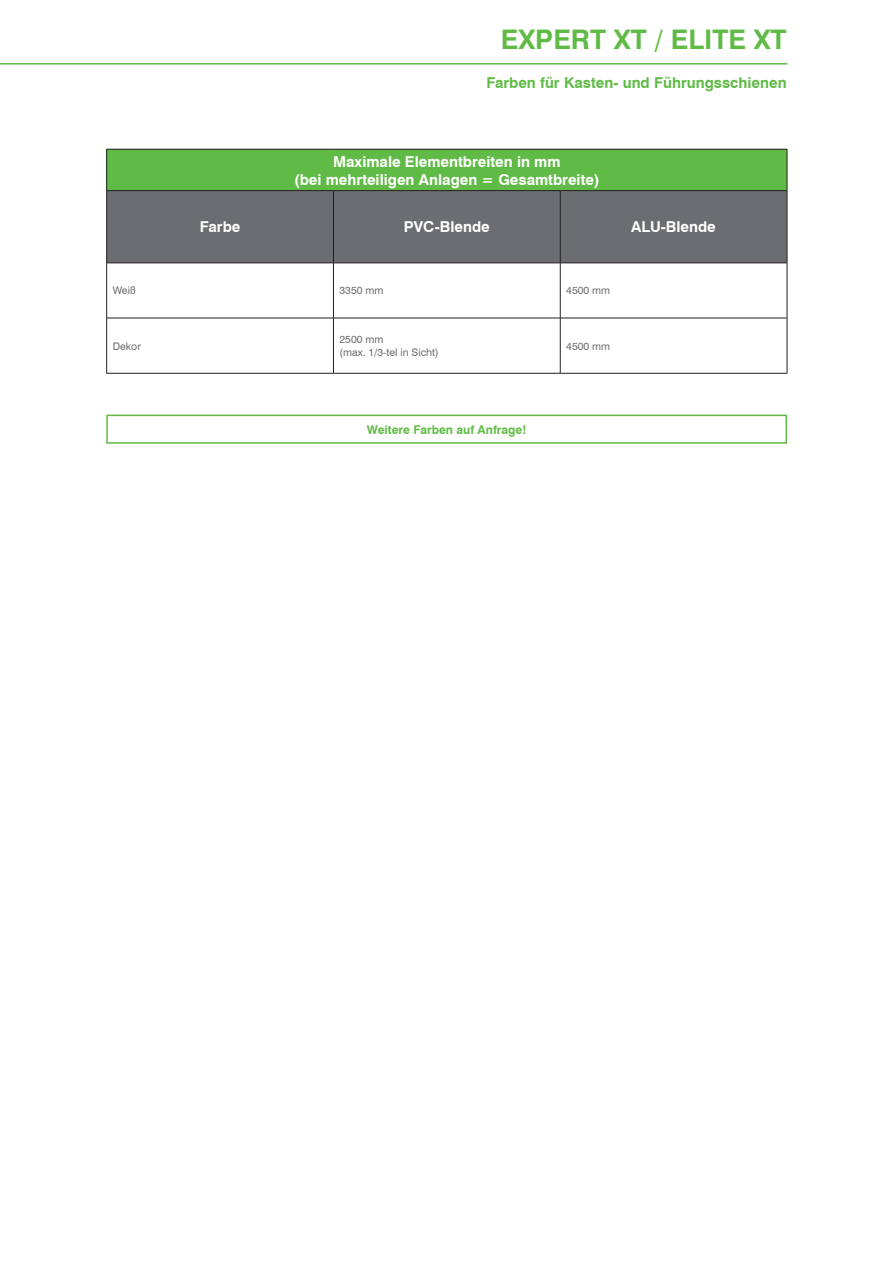
<style>
.page{position:relative;width:893px;height:1263px;background:#fff}
.page>*{position:absolute;margin:0;border:0;box-sizing:border-box;transform-origin:0 0}
.t1{font:700 27px "Swiss 721 BT";color:#60bb46}
.t2{font:700 15px/18px "Swiss 721 BT";color:#fff;text-align:center}
.t3{font:700 15px "Swiss 721 BT";color:#60bb46}
.t4{font:700 12px "Swiss 721 BT";color:#60bb46}
.t5{font:10.5px/12.6px "Swiss 721 BT";color:#6c6d70}
</style>
<div class="page">
<div style="left:107px;top:149px;width:680px;height:42px;background:#60bb46"></div>
<div style="left:107px;top:191px;width:680px;height:72px;background:#6c6d70"></div>
<hr style="left:107px;top:190px;width:226px;height:1px;background:#231f20">
<hr style="left:333px;top:190px;width:227px;height:1px;background:#231f20">
<hr style="left:333px;top:191px;width:1px;height:72px;background:#231f20">
<hr style="left:560px;top:190px;width:227px;height:1px;background:#231f20">
<hr style="left:560px;top:191px;width:1px;height:72px;background:#231f20">
<hr style="left:107px;top:263px;width:226px;height:1px;background:#231f20">
<hr style="left:333px;top:263px;width:227px;height:1px;background:#231f20">
<hr style="left:560px;top:263px;width:227px;height:1px;background:#231f20">
<hr style="left:106px;top:150px;width:1px;height:41px;background:#231f20">
<hr style="left:106px;top:149px;width:227px;height:1px;background:#231f20">
<hr style="left:333px;top:149px;width:227px;height:1px;background:#231f20">
<hr style="left:560px;top:149px;width:227px;height:1px;background:#231f20">
<hr style="left:787px;top:150px;width:1px;height:41px;background:#231f20">
<hr style="left:106px;top:191px;width:1px;height:72px;background:#231f20">
<hr style="left:787px;top:191px;width:1px;height:72px;background:#231f20">
<hr style="left:106px;top:263px;width:1px;height:55px;background:#231f20">
<hr style="left:333px;top:263px;width:1px;height:55px;background:#231f20">
<hr style="left:560px;top:263px;width:1px;height:55px;background:#231f20">
<hr style="left:787px;top:263px;width:1px;height:55px;background:#231f20">
<hr style="left:106px;top:318px;width:1px;height:55px;background:#231f20">
<hr style="left:107px;top:318px;width:226px;height:1px;background:#231f20">
<hr style="left:106px;top:373px;width:227px;height:1px;background:#231f20">
<hr style="left:333px;top:318px;width:1px;height:55px;background:#231f20">
<hr style="left:333px;top:318px;width:227px;height:1px;background:#231f20">
<hr style="left:333px;top:373px;width:227px;height:1px;background:#231f20">
<hr style="left:560px;top:318px;width:1px;height:55px;background:#231f20">
<hr style="left:560px;top:318px;width:227px;height:1px;background:#231f20">
<hr style="left:787px;top:318px;width:1px;height:55px;background:#231f20">
<hr style="left:560px;top:373px;width:227px;height:1px;background:#231f20">
<div style="left:106px;top:415px;width:681px;height:29px;border:2px solid #60bb46"></div>
<hr style="left:0;top:63px;width:787px;height:2px;background:#60bb46">
<h1 class="t1" style="left:501px;top:23px;width:287px">EXPERT XT / ELITE XT</h1>
<p class="t3" style="left:486px;top:73px;width:302px">Farben für Kasten- und Führungsschienen</p>
<p class="t2" style="left:294px;top:152px;width:307px">Maximale Elementbreiten in mm<br>(bei mehrteiligen Anlagen = Gesamtbreite)</p>
<p class="t2" style="left:200px;top:218px;width:42px">Farbe</p>
<p class="t2" style="left:404px;top:218px;width:87px">PVC-Blende</p>
<p class="t2" style="left:631px;top:218px;width:86px">ALU-Blende</p>
<p class="t5" style="left:113px;top:284px;width:24px">Weiß</p>
<p class="t5" style="left:339px;top:284px;width:45px">3350 mm</p>
<p class="t5" style="left:566px;top:284px;width:45px">4500 mm</p>
<p class="t5" style="left:113px;top:339px;width:30px">Dekor</p>
<p class="t5" style="left:339px;top:333px;width:101px">2500 mm<br>(max. 1/3-tel in Sicht)</p>
<p class="t5" style="left:566px;top:339px;width:45px">4500 mm</p>
<p class="t4" style="left:367px;top:422px;width:161px">Weitere Farben auf Anfrage!</p>
</div>
